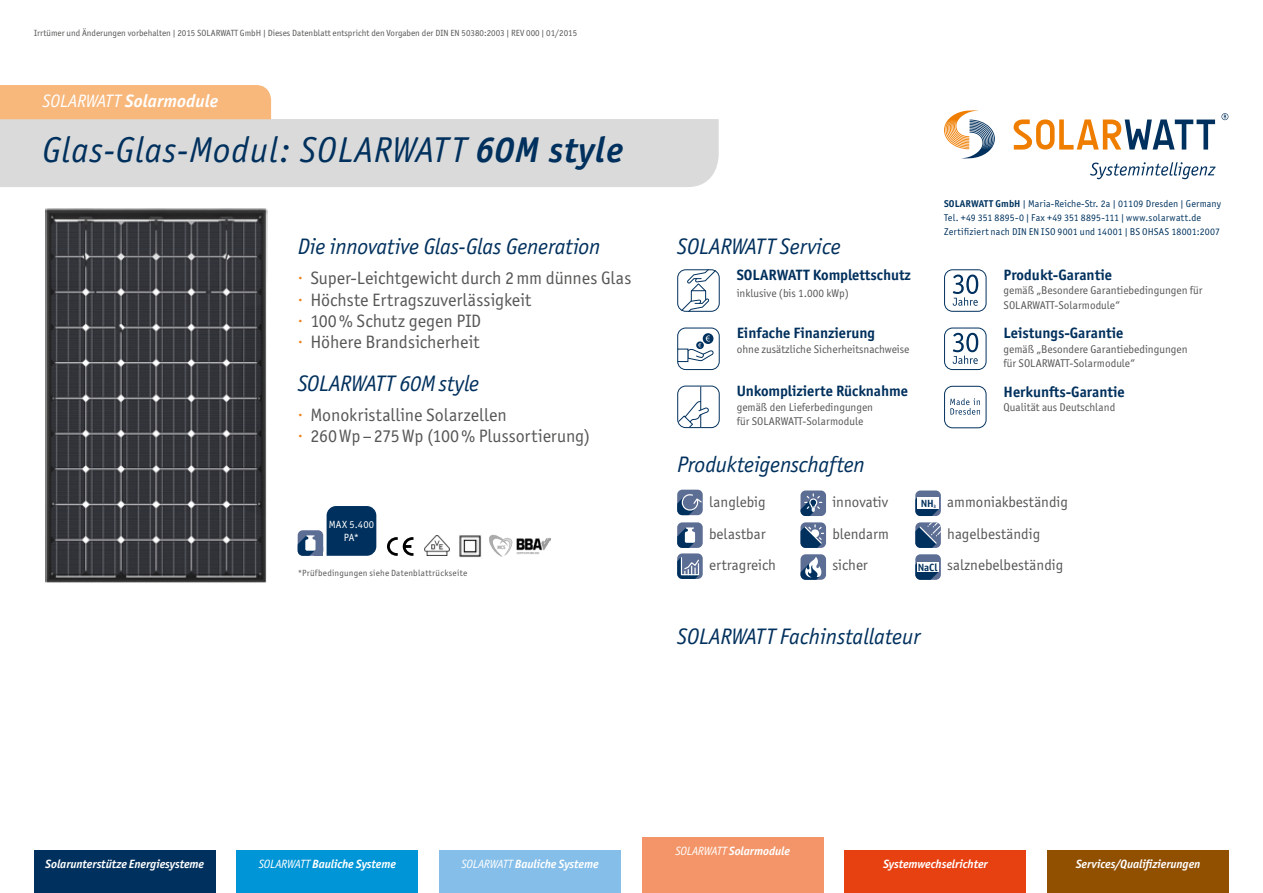
<style>
.page{position:relative;width:1263px;height:893px;background:#fff}
.page>*{position:absolute;margin:0;border:0;box-sizing:border-box;transform-origin:0 0}
.t1{font:italic 36px "Officina Sans ITC Pro";letter-spacing:.03em;color:#00305d}
.t2{font:italic 22.5px "Officina Sans ITC Pro";letter-spacing:-.005em;color:#00305d}
.t3{font:18px/21.3px "Officina Sans ITC Pro";color:#575756}
.t4{font:italic 700 18px "Officina Sans ITC Pro";color:#fff}
.t5{font:700 15px "Officina Sans ITC Pro";color:#00305d}
.t6{font:15px/31.5px "Officina Sans ITC Pro";color:#575756}
.t7{font:italic 700 12px "Officina Sans ITC Pro";letter-spacing:-.01em;color:#fff}
.t8{font:11.25px/14.2px "Officina Sans ITC Pro";color:#575756}
.t9{font:10.5px/13.5px "Officina Sans ITC Pro";letter-spacing:.03em;color:#fff;text-align:center}
.t10{font:700 10.5px "Officina Sans";letter-spacing:-.02em;color:#00305d}
.t11{font:9.9px/13.8px "Officina Sans ITC Pro";letter-spacing:.015em;color:#00335f}
.t12{font:9px "Officina Sans ITC Pro";color:#575756}
.t13{font:9px "Officina Sans ITC Pro";letter-spacing:.03em;color:#575756}
.s1{font-weight:400}
.s2{font-weight:700}
.s3{font-weight:700;color:#f08220}
</style>
<div class="page">
<div style="left:0;top:119px;width:719px;height:68px;background:#dadada"></div>
<div style="left:0;top:85px;width:271px;height:34px;background:#f8b77b"></div>
<img style="left:425px;top:536px;width:24px;height:20px">
<img style="left:459px;top:535px;width:23px;height:23px">
<svg style="left:387px;top:537px;width:26px;height:19px"></svg>
<svg style="left:944px;top:110px;width:51px;height:49px"></svg>
<svg style="left:1221px;top:113px;width:7px;height:7px"></svg>
<svg style="left:1013px;top:119px;width:202px;height:31px"></svg>
<svg style="left:1090px;top:162px;width:125px;height:17px"></svg>
<svg style="left:298px;top:506px;width:78px;height:50px"></svg>
<img style="left:45px;top:208px;width:223px;height:375px">
<img style="left:490px;top:535px;width:60px;height:22px">
<div style="left:34px;top:850px;width:181px;height:43px;background:#00305d"></div>
<div style="left:237px;top:850px;width:181px;height:43px;background:#0095d6"></div>
<div style="left:439px;top:850px;width:182px;height:43px;background:#84bee9"></div>
<div style="left:642px;top:838px;width:181px;height:55px;background:#f39568"></div>
<div style="left:845px;top:850px;width:181px;height:43px;background:#e74011"></div>
<div style="left:1047px;top:850px;width:182px;height:43px;background:#914f00"></div>
<svg style="left:677px;top:269px;width:43px;height:43px"></svg>
<svg style="left:677px;top:328px;width:43px;height:42px"></svg>
<div style="left:678px;top:349px;width:10px;height:13px;background:#fff"></div>
<div style="left:677px;top:349px;width:11px;height:13px;border:1px solid #00305d"></div>
<svg style="left:677px;top:386px;width:43px;height:42px"></svg>
<svg style="left:944px;top:269px;width:42px;height:43px"></svg>
<svg style="left:944px;top:328px;width:42px;height:42px"></svg>
<svg style="left:944px;top:386px;width:42px;height:42px"></svg>
<div style="left:677px;top:490px;width:26px;height:25px;background:#5d6e95;border-radius:5px"></div>
<svg style="left:677px;top:494px;width:26px;height:21px"></svg>
<div style="left:677px;top:522px;width:26px;height:26px;background:#5d6e95;border-radius:5px"></div>
<svg style="left:677px;top:527px;width:18px;height:21px"></svg>
<div style="left:677px;top:553px;width:26px;height:26px;background:#5d6e95;border-radius:5px"></div>
<svg style="left:677px;top:556px;width:23px;height:23px"></svg>
<div style="left:800px;top:490px;width:26px;height:26px;background:#5d6e95;border-radius:5px"></div>
<svg style="left:800px;top:494px;width:22px;height:22px"></svg>
<div style="left:800px;top:522px;width:26px;height:26px;background:#5d6e95;border-radius:5px"></div>
<svg style="left:800px;top:525px;width:23px;height:23px"></svg>
<div style="left:800px;top:554px;width:26px;height:26px;background:#5d6e95;border-radius:5px"></div>
<svg style="left:800px;top:557px;width:21px;height:23px"></svg>
<div style="left:915px;top:490px;width:26px;height:26px;background:#5d6e95;border-radius:5px"></div>
<svg style="left:915px;top:497px;width:24px;height:19px"></svg>
<div style="left:917px;top:497px;width:22px;height:12px;background:#fff"></div>
<svg style="left:915px;top:522px;width:26px;height:26px"></svg>
<div style="left:915px;top:554px;width:26px;height:26px;background:#5d6e95;border-radius:5px"></div>
<svg style="left:915px;top:562px;width:24px;height:18px"></svg>
<div style="left:917px;top:562px;width:22px;height:10px;background:#fff"></div>
<p class="t12" style="left:34px;top:28px;width:545px">Irrtümer und Änderungen vorbehalten | 2015 SOLARWATT GmbH | Dieses Datenblatt entspricht den Vorgaben der DIN EN 50380:2003 | REV 000 | 01/2015</p>
<h3 class="t4" style="left:43px;top:90px;width:177px"><span class="s1">SOLARWATT</span> Solarmodule</h3>
<h1 class="t1" style="left:43px;top:129px;width:582px">Glas-Glas-Modul: SOLARWATT <span class="s2">60M style</span></h1>
<h2 class="t2" style="left:298px;top:234px;width:304px">Die innovative Glas-Glas Generation</h2>
<h3 class="t3" style="left:298px;top:267px;width:335px"><span class="s3">·</span> Super-Leichtgewicht durch 2mm dünnes Glas <span class="s3">·</span> Höchste Ertragszuverlässigkeit<br><span class="s3">·</span> 100% Schutz gegen PID<br><span class="s3">·</span> Höhere Brandsicherheit</h3>
<h2 class="t2" style="left:298px;top:371px;width:183px">SOLARWATT 60Mstyle</h2>
<h3 class="t3" style="left:298px;top:404px;width:294px"><span class="s3">·</span> Monokristalline Solarzellen<br><span class="s3">·</span> 260Wp –275Wp (100% Plussortierung)</h3>
<p class="t9" style="left:329px;top:518px;width:47px">Max 5.400<br>Pa*</p>
<p class="t13" style="left:298px;top:568px;width:171px">*Prüfbedingungen siehe Datenblattrückseite</p>
<h2 class="t2" style="left:677px;top:234px;width:165px">SOLARWATT Service</h2>
<h3 class="t5" style="left:737px;top:266px;width:176px">SOLARWATT Komplettschutz</h3>
<p class="t8" style="left:737px;top:286px;width:114px">inklusive (bis 1.000 kWp)</p>
<h3 class="t5" style="left:737px;top:324px;width:140px">Einfache Finanzierung</h3>
<p class="t8" style="left:737px;top:342px;width:174px">ohne zusätzliche Sicherheitsnachweise</p>
<h3 class="t5" style="left:737px;top:382px;width:173px">Unkomplizierte Rücknahme</h3>
<p class="t8" style="left:737px;top:400px;width:138px">gemäß den Lieferbedingungen für SOLARWATT-Solarmodule</p>
<h2 class="t2" style="left:677px;top:452px;width:189px">Produkteigenschaften</h2>
<p class="t11" style="left:944px;top:197px;width:279px"><span class="s2">SOLARWATT GmbH</span> | Maria-Reiche-Str. 2a | 01109 Dresden | Germany<br>Tel. +49 351 8895-0 | Fax +49 351 8895-111 | www.solarwatt.de<br>Zertifiziert nach DIN EN ISO 9001 und 14001 | BS OHSAS 18001:2007</p>
<h3 class="t5" style="left:1003px;top:266px;width:110px">Produkt-Garantie</h3>
<p class="t8" style="left:1003px;top:283px;width:200px">gemäß „Besondere Garantiebedingungen für<br>SOLARWATT-Solarmodule“</p>
<h3 class="t5" style="left:1003px;top:324px;width:121px">Leistungs-Garantie</h3>
<p class="t8" style="left:1003px;top:342px;width:185px">gemäß „Besondere Garantiebedingungen für SOLARWATT-Solarmodule“</p>
<h3 class="t5" style="left:1003px;top:382px;width:123px">Herkunfts-Garantie</h3>
<p class="t8" style="left:1003px;top:400px;width:113px">Qualität aus Deutschland</p>
<h3 class="t6" style="left:709px;top:486px;width:68px">langlebig belastbar ertragreich</h3>
<h3 class="t6" style="left:832px;top:486px;width:58px;text-align:justify">innovativ blendarm sicher</h3>
<h3 class="t6" style="left:947px;top:486px;width:122px">ammoniakbeständig hagelbeständig salznebelbeständig</h3>
<p class="t10" style="left:921px;top:496px;width:17px">NH<sub>3</sub></p>
<p class="t10" style="left:918px;top:561px;width:21px">NaCl</p>
<h2 class="t2" style="left:677px;top:623px;width:244px">SOLARWATT Fachinstallateur</h2>
<p class="t7" style="left:675px;top:844px;width:116px"><span class="s1">SOLARWATT</span> Solarmodule</p>
<p class="t7" style="left:45px;top:856px;width:160px">Solarunterstütze Energiesysteme</p>
<p class="t7" style="left:259px;top:856px;width:139px"><span class="s1">SOLARWATT</span> Bauliche Systeme</p>
<p class="t7" style="left:461px;top:856px;width:139px"><span class="s1">SOLARWATT</span> Bauliche Systeme</p>
<p class="t7" style="left:883px;top:856px;width:106px">Systemwechselrichter</p>
<p class="t7" style="left:1076px;top:856px;width:126px">Services/Qualifizierungen</p>
</div>
